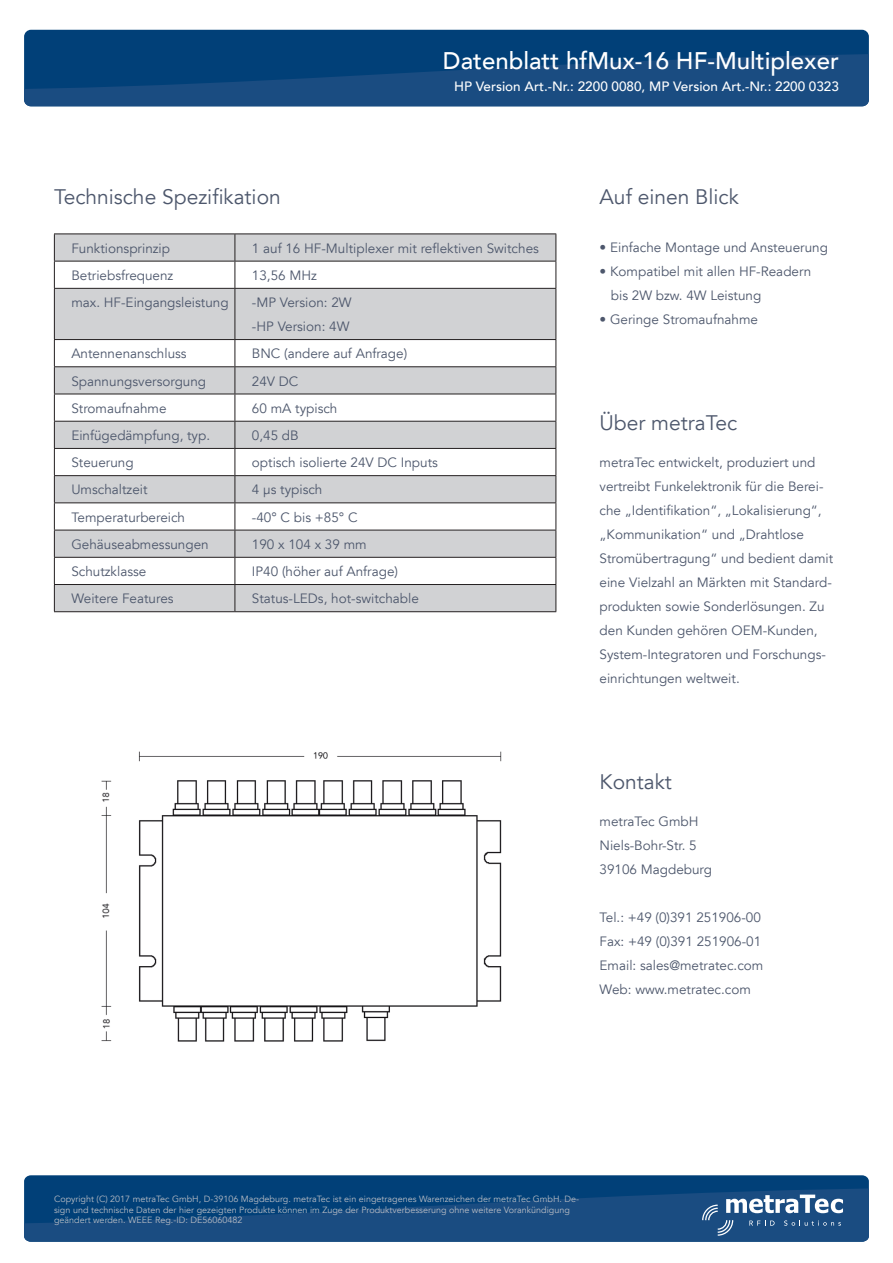
<style>
.page{position:relative;width:893px;height:1263px;background:#fff}
.page>*{position:absolute;margin:0;border:0;box-sizing:border-box;transform-origin:0 0}
.t1{font:500 24px "Avenir LT";color:#fff}
.t2{font:21px "Avenir LT";color:#4d576c}
.t3{font:13.5px/24px "Avenir LT";color:#4d576c}
.t4{font:500 13.5px "Avenir LT";color:#fff}
.t5{font:9px/10.8px "Avenir LT";color:#b8bcc4}
</style>
<div class="page">
<div style="left:24px;top:30px;width:845px;height:76px;background:#014078;border-radius:7px"></div>
<svg style="left:24px;top:51px;width:845px;height:55px;fill:#1a4c81"></svg>
<div style="left:24px;top:1175px;width:845px;height:67px;background:#014078;border-radius:6px"></div>
<svg style="left:24px;top:1186px;width:845px;height:56px;fill:#1a4c81"></svg>
<div style="left:55px;top:235px;width:501px;height:376px;background:#d1d2d4"></div>
<svg style="left:55px;top:262px;width:501px;height:322px;fill:#d1d2d4"></svg>
<hr style="left:54px;top:234px;width:181px;height:1px;background:#231f20">
<hr style="left:235px;top:234px;width:321px;height:1px;background:#231f20">
<hr style="left:54px;top:261px;width:181px;height:1px;background:#231f20">
<svg style="left:54px;top:234px;width:1px;height:54px"></svg>
<hr style="left:235px;top:261px;width:321px;height:1px;background:#231f20">
<svg style="left:235px;top:234px;width:1px;height:54px"></svg>
<svg style="left:556px;top:234px;width:1px;height:54px"></svg>
<hr style="left:54px;top:288px;width:181px;height:1px;background:#231f20">
<hr style="left:54px;top:289px;width:1px;height:50px;background:#231f20">
<hr style="left:235px;top:288px;width:321px;height:1px;background:#231f20">
<hr style="left:235px;top:289px;width:1px;height:50px;background:#231f20">
<hr style="left:556px;top:289px;width:1px;height:50px;background:#231f20">
<hr style="left:54px;top:339px;width:181px;height:1px;background:#231f20">
<hr style="left:235px;top:339px;width:321px;height:1px;background:#231f20">
<hr style="left:54px;top:366px;width:181px;height:1px;background:#231f20">
<hr style="left:235px;top:366px;width:321px;height:1px;background:#231f20">
<hr style="left:54px;top:394px;width:181px;height:1px;background:#231f20">
<hr style="left:235px;top:394px;width:321px;height:1px;background:#231f20">
<hr style="left:54px;top:421px;width:181px;height:1px;background:#231f20">
<hr style="left:235px;top:421px;width:321px;height:1px;background:#231f20">
<hr style="left:54px;top:448px;width:181px;height:1px;background:#231f20">
<hr style="left:235px;top:448px;width:321px;height:1px;background:#231f20">
<hr style="left:54px;top:475px;width:181px;height:1px;background:#231f20">
<hr style="left:235px;top:475px;width:321px;height:1px;background:#231f20">
<hr style="left:54px;top:502px;width:181px;height:1px;background:#231f20">
<hr style="left:235px;top:502px;width:321px;height:1px;background:#231f20">
<hr style="left:54px;top:530px;width:181px;height:1px;background:#231f20">
<hr style="left:235px;top:530px;width:321px;height:1px;background:#231f20">
<hr style="left:54px;top:557px;width:181px;height:1px;background:#231f20">
<hr style="left:235px;top:557px;width:321px;height:1px;background:#231f20">
<hr style="left:54px;top:584px;width:181px;height:1px;background:#231f20">
<svg style="left:54px;top:340px;width:1px;height:271px"></svg>
<hr style="left:235px;top:584px;width:321px;height:1px;background:#231f20">
<svg style="left:235px;top:340px;width:1px;height:271px"></svg>
<svg style="left:556px;top:340px;width:1px;height:271px"></svg>
<hr style="left:54px;top:611px;width:181px;height:1px;background:#231f20">
<hr style="left:235px;top:611px;width:321px;height:1px;background:#231f20">
<svg style="left:701px;top:1194px;width:142px;height:42px;background:#48709a"></svg>
<img style="left:101px;top:751px;width:401px;height:291px">
<h1 class="t1" style="left:443px;top:47px;width:398px">Datenblatt hfMux-16 HF-Multiplexer</h1>
<p class="t4" style="left:454px;top:79px;width:386px">HP Version Art.-Nr.: 2200 0080, MP Version Art.-Nr.: 2200 0323</p>
<h2 class="t2" style="left:54px;top:184px;width:228px">Technische Spezifikation</h2>
<p class="t3" style="left:71px;top:236px;width:100px">Funktionsprinzip</p>
<p class="t3" style="left:252px;top:236px;width:288px">1 auf 16 HF-Multiplexer mit reflektiven Switches</p>
<p class="t3" style="left:71px;top:264px;width:103px">Betriebsfrequenz</p>
<p class="t3" style="left:252px;top:264px;width:67px">13,56 MHz</p>
<p class="t3" style="left:71px;top:291px;width:159px">max. HF-Eingangsleistung</p>
<p class="t3" style="left:252px;top:291px;width:101px">-MP Version: 2W -HP Version: 4W</p>
<p class="t3" style="left:71px;top:342px;width:117px">Antennenanschluss</p>
<p class="t3" style="left:252px;top:342px;width:157px">BNC (andere auf Anfrage)</p>
<p class="t3" style="left:71px;top:369px;width:136px">Spannungsversorgung</p>
<p class="t3" style="left:252px;top:369px;width:48px">24V DC</p>
<p class="t3" style="left:71px;top:396px;width:97px">Stromaufnahme</p>
<p class="t3" style="left:252px;top:396px;width:87px">60 mA typisch</p>
<p class="t3" style="left:71px;top:424px;width:140px">Einfügedämpfung, typ.</p>
<p class="t3" style="left:252px;top:424px;width:48px">0,45 dB</p>
<p class="t3" style="left:71px;top:451px;width:64px">Steuerung</p>
<p class="t3" style="left:252px;top:451px;width:188px">optisch isolierte 24V DC Inputs</p>
<p class="t3" style="left:71px;top:478px;width:78px">Umschaltzeit</p>
<p class="t3" style="left:252px;top:478px;width:72px">4 μs typisch</p>
<p class="t3" style="left:71px;top:505px;width:115px">Temperaturbereich</p>
<p class="t3" style="left:252px;top:505px;width:107px">-40° C bis +85° C</p>
<p class="t3" style="left:71px;top:532px;width:139px">Gehäuseabmessungen</p>
<p class="t3" style="left:252px;top:532px;width:116px">190 x 104 x 39 mm</p>
<p class="t3" style="left:71px;top:560px;width:77px">Schutzklasse</p>
<p class="t3" style="left:252px;top:560px;width:148px">IP40 (höher auf Anfrage)</p>
<p class="t3" style="left:71px;top:587px;width:104px">Weitere Features</p>
<p class="t3" style="left:252px;top:587px;width:168px">Status-LEDs, hot-switchable</p>
<h2 class="t2" style="left:600px;top:185px;width:141px">Auf einen Blick</h2>
<p class="t3" style="left:600px;top:236px;width:230px">• Einfache Montage und Ansteuerung</p>
<p class="t3" style="left:611px;top:260px;width:202px;text-indent:-11px">• Kompatibel mit allen HF-Readern bis 2W bzw. 4W Leistung</p>
<p class="t3" style="left:600px;top:308px;width:160px">• Geringe Stromaufnahme</p>
<h2 class="t2" style="left:600px;top:411px;width:139px">Über metraTec</h2>
<p class="t3" style="left:600px;top:451px;width:235px">metraTec entwickelt, produziert und vertreibt Funkelektronik für die Berei&shy;che „Identifikation“, „Lokalisierung“, „Kommunikation“ und „Drahtlose Stromübertragung“ und bedient damit eine Vielzahl an Märkten mit Standard&shy;produkten sowie Sonderlösungen. Zu den Kunden gehören OEM-Kunden, System-Integratoren und Forschungs&shy;einrichtungen weltweit.</p>
<h2 class="t2" style="left:600px;top:770px;width:74px">Kontakt</h2>
<p class="t3" style="left:600px;top:810px;width:114px">metraTec GmbH<br>Niels-Bohr-Str. 5<br>39106 Magdeburg</p>
<p class="t3" style="left:600px;top:906px;width:165px">Tel.: +49 (0)391 251906-00<br>Fax: +49 (0)391 251906-01<br>Email: sales@metratec.com<br>Web: www.metratec.com</p>
<p class="t5" style="left:54px;top:1193px;width:527px">Copyright (C) 2017 metraTec GmbH, D-39106 Magdeburg. metraTec ist ein eingetragenes Warenzeichen der metraTec GmbH. De&shy;sign und technische Daten der hier gezeigten Produkte können im Zuge der Produktverbesserung ohne weitere Vorankündigung geändert werden. WEEE Reg.-ID: DE56060482</p>
</div>
